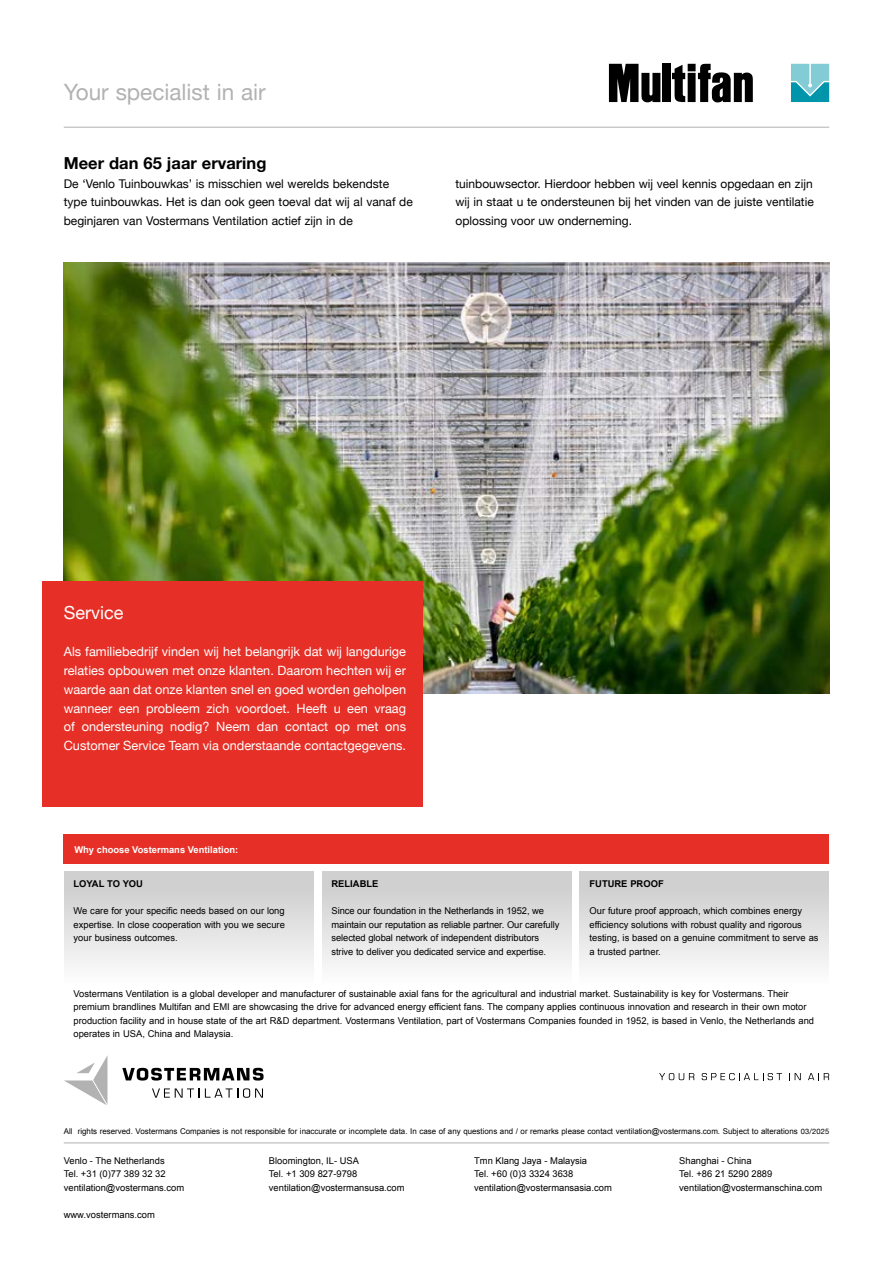
<style>
.page{position:relative;width:893px;height:1263px;background:#fff}
.page>*{position:absolute;margin:0;border:0;box-sizing:border-box;transform-origin:0 0}
.t1{font:22.5px "Helvetica Neue";color:#b3b2b2}
.t2{font:18px "Helvetica Neue";color:#fff}
.t3{font:700 16.5px "Helvetica Neue";color:#000}
.t4{font:12.75px/18.8px "Helvetica Neue";color:#fff;text-align:justify}
.t5{font:12px/18.8px "Helvetica Neue";color:#000}
.t6{font:9.3px/13.5px "Arial";color:#000}
.t7{font:700 9.3px "Arial";color:#fff}
.t8{font:700 9.3px "Arial";color:#000}
.t9{font:7.95px "Arial";color:#000}
.t10{font:7.5px "Helvetica Neue";letter-spacing:.02em;color:#000}
.s1{color:#fff}
</style>
<div class="page">
<div style="left:64px;top:834px;width:765px;height:30px;background:#e63027"></div>
<div style="left:64px;top:871px;width:249px;height:113px;background:linear-gradient(to bottom,#cacaca,#fdfdfd)"></div>
<div style="left:322px;top:871px;width:249px;height:113px;background:linear-gradient(to bottom,#cacaca,#fdfdfd)"></div>
<div style="left:580px;top:871px;width:249px;height:113px;background:linear-gradient(to bottom,#cacaca,#fdfdfd)"></div>
<svg style="left:152px;top:1088px;width:111px;height:10px"></svg>
<svg style="left:122px;top:1068px;width:142px;height:12px"></svg>
<svg style="left:64px;top:1056px;width:43px;height:49px"></svg>
<svg style="left:659px;top:1073px;width:35px;height:7px"></svg>
<svg style="left:702px;top:1073px;width:80px;height:7px"></svg>
<svg style="left:789px;top:1073px;width:12px;height:7px"></svg>
<svg style="left:808px;top:1073px;width:21px;height:7px"></svg>
<hr style="left:64px;top:1142px;width:765px;height:1px;background:#b3b2b2">
<hr style="left:64px;top:127px;width:765px;height:1px;background:#b3b2b2">
<div style="left:663px;top:64px;width:8px;height:38px;background:#000"></div>
<svg style="left:672px;top:64px;width:81px;height:39px"></svg>
<svg style="left:609px;top:64px;width:51px;height:39px"></svg>
<svg style="left:791px;top:64px;width:38px;height:38px"></svg>
<img style="left:64px;top:262px;width:765px;height:432px">
<div style="left:43px;top:581px;width:380px;height:225px;background:#e63027"></div>
<h1 class="t1" style="left:64px;top:76px;width:203px">Your specialist in air</h1>
<h3 class="t3" style="left:64px;top:150px;width:204px">Meer dan 65 jaar ervaring</h3>
<p class="t5" style="left:64px;top:175px;width:350px">De ‘Venlo Tuinbouwkas’ is misschien wel werelds bekendste type tuinbouwkas. Het is dan ook geen toeval dat wij al vanaf de beginjaren van Vostermans Ventilation actief zijn in de</p>
<p class="t5" style="left:455px;top:175px;width:360px;text-align:justify">tuinbouwsector. Hierdoor hebben wij veel kennis opgedaan en zijn wij in staat u te ondersteunen bij het vinden van de juiste ventilatie oplossing voor uw onderneming.</p>
<h2 class="t2" style="left:64px;top:599px;width:61px">Service</h2>
<p class="t4" style="left:64px;top:643px;width:344px">Als familiebedrijf vinden wij het belangrijk dat wij langdurige relaties opbouwen met onze klanten. Daarom hechten wij er waarde aan dat onze klanten snel en goed worden geholpen wanneer een probleem zich voordoet. Heeft u een vraag of ondersteuning nodig? Neem dan contact op met ons Customer Service Team via onderstaande contactgegevens.</p>
<p class="t7" style="left:74px;top:843px;width:165px">Why choose Vostermans Ventilation:</p>
<p class="t8" style="left:74px;top:878px;width:71px">LOYAL TO YOU</p>
<p class="t6" style="left:74px;top:904px;width:213px;text-align:justify">We care for your specific needs based on our long expertise. In close cooperation with you we secure your business outcomes.</p>
<p class="t8" style="left:332px;top:878px;width:48px">RELIABLE</p>
<p class="t6" style="left:332px;top:904px;width:229px">Since our foundation in the Netherlands in 1952, we maintain our reputation as reliable partner. Our carefully selected global network of independent distributors strive to deliver you dedicated service and expertise.</p>
<p class="t8" style="left:589px;top:878px;width:76px">FUTURE PROOF</p>
<p class="t6" style="left:589px;top:904px;width:231px">Our future proof approach, which combines energy efficiency solutions with robust quality and rigorous testing, is based on a genuine commitment to serve as a trusted partner.</p>
<p class="t6" style="left:74px;top:987px;width:742px">Vostermans Ventilation is a global developer and manufacturer of sustainable axial fans for the agricultural and industrial market. Sustainability is key for Vostermans. Their premium brandlines Multifan and EMI are showcasing the drive for advanced energy efficient fans. The company applies continuous innovation and research in their own motor production facility and in house state of the art R&amp;D department. Vostermans Ventilation, part of Vostermans Companies founded in 1952, is based in Venlo, the Netherlands and operates in USA, China and Malaysia.</p>
<p class="t9" style="left:64px;top:1126px;width:767px">All rights reserved. Vostermans Companies is not responsible for inaccurate or incomplete data. In case of any questions and / or remarks please contact ventilation@vostermans.com. Subject to alterations <span class="s1">00/0000</span></p>
<p class="t10" style="left:801px;top:1126px;width:30px">03/2025</p>
<p class="t6" style="left:64px;top:1153px;width:122px">Venlo - The Netherlands<br>Tel. +31 (0)77 389 32 32 ventilation@vostermans.com</p>
<p class="t6" style="left:64px;top:1207px;width:93px">www.vostermans.com</p>
<p class="t6" style="left:269px;top:1153px;width:137px">Bloomington, IL- USA<br>Tel. +1 309 827-9798 ventilation@vostermansusa.com</p>
<p class="t6" style="left:474px;top:1153px;width:139px">Tmn Klang Jaya - Malaysia<br>Tel. +60 (0)3 3324 3638 ventilation@vostermansasia.com</p>
<p class="t6" style="left:679px;top:1153px;width:144px">Shanghai - China<br>Tel. +86 21 5290 2889 ventilation@vostermanschina.com</p>
</div>
